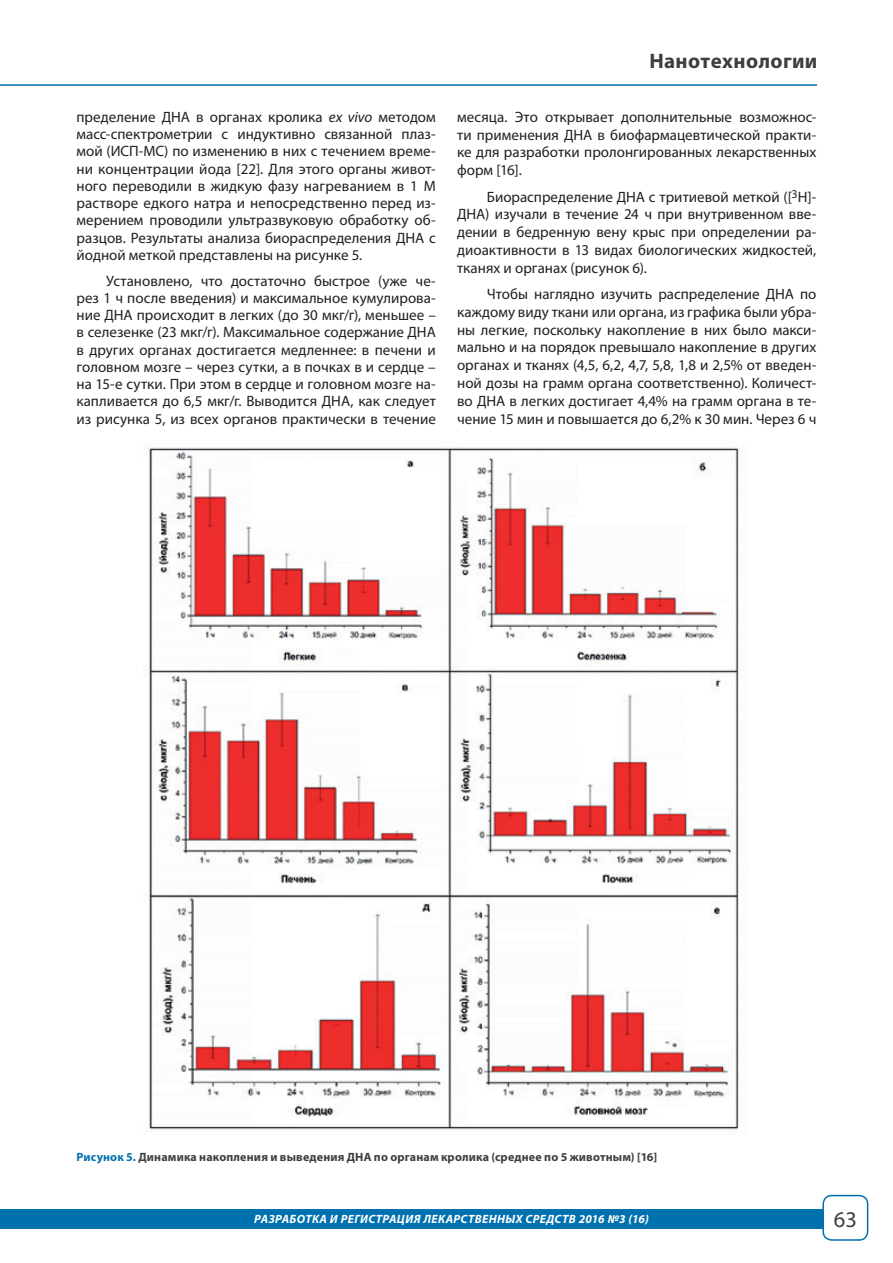
<style>
.page{position:relative;width:893px;height:1263px;background:#fff}
.page>*{position:absolute;margin:0;border:0;box-sizing:border-box;transform-origin:0 0}
.t1{font:22.5px "Myriad Pro";color:#3e3e3f}
.t2{font:700 21px "Myriad Pro";letter-spacing:.015em;color:#3e3e3f}
.Основной{font:15px/17.2px "Myriad Pro";color:#231f20;text-align:justify}
.Основной-2{font:700 12px "Myriad Pro";letter-spacing:.015em;color:#3e3e3f}
.t3{font:italic 700 12px "Myriad Pro";letter-spacing:.03em;color:#fff}
.s1{font-style:italic}
.s2{color:#0071af}
</style>
<div class="page">
<div style="left:0;top:1209px;width:823px;height:20px;background:#0071af"></div>
<div style="left:822px;top:1195px;width:46px;height:46px;border:2px solid #0071af;border-radius:9px"></div>
<hr style="left:0;top:84px;width:817px;height:2px;background:#0071af">
<img style="left:149px;top:447px;width:590px;height:683px">
<p class="Основной" style="left:77px;top:108px;width:361px">пределение ДНА в органах кролика <span class="s1">ex vivo</span> методом масс-спектрометрии с индуктивно связанной плаз&shy;мой (ИСП-МС) по изменению в них с течением време&shy;ни концентрации йода [22]. Для этого органы живот&shy;ного переводили в жидкую фазу нагреванием в 1 М растворе едкого натра и непосредственно перед из&shy;мерением проводили ультразвуковую обработку об&shy;разцов. Результаты анализа биораспределения ДНА с йодной меткой представлены на рисунке 5.</p>
<p class="Основной" style="left:77px;top:272px;width:361px;text-indent:30px">Установлено, что достаточно быстрое (уже че&shy;рез 1 ч после введения) и максимальное кумулирова&shy;ние ДНА происходит в легких (до 30 мкг/г), меньшее – в селезенке (23 мкг/г). Максимальное содержание ДНА в других органах достигается медленнее: в печени и головном мозге – через сутки, а в почках в и сердце – на 15-е сутки. При этом в сердце и головном мозге на&shy;капливается до 6,5 мкг/г. Выводится ДНА, как следует из рисунка 5, из всех органов практически в течение</p>
<p class="t2" style="left:649px;top:48px;width:170px">Нанотехнологии</p>
<p class="Основной" style="left:457px;top:108px;width:361px;line-height:17.9px">месяца. Это открывает дополнительные возможнос&shy;ти применения ДНА в биофармацевтической практи&shy;ке для разработки пролонгированных лекарственных форм [16].</p>
<p class="Основной" style="left:457px;top:187px;width:361px;line-height:17.9px;text-indent:30px">Биораспределение ДНА с тритиевой меткой ([<sup>3</sup>Н]- ДНА) изучали в течение 24 ч при внутривенном вве&shy;дении в бедренную вену крыс при определении ра&shy;диоактивности в 13 видах биологических жидкостей, тканях и органах (рисунок 6).</p>
<p class="Основной" style="left:457px;top:285px;width:361px;line-height:17.9px;text-indent:30px">Чтобы наглядно изучить распределение ДНА по каждому виду ткани или органа, из графика были убра&shy;ны легкие, поскольку накопление в них было макси&shy;мально и на порядок превышало накопление в других органах и тканях (4,5, 6,2, 4,7, 5,8, 1,8 и 2,5% от введен&shy;ной дозы на грамм органа соответственно). Количест&shy;во ДНА в легких достигает 4,4% на грамм органа в те&shy;чение 15 мин и повышается до 6,2% к 30 мин. Через 6 ч</p>
<p class="Основной-2" style="left:77px;top:1149px;width:582px"><span class="s2">Рисунок 5.</span> Динамика накопления и выведения ДНА по органам кролика (среднее по 5 животным) [16]</p>
<p class="t3" style="left:254px;top:1211px;width:396px">РАЗРАБОТКА И РЕГИСТРАЦИЯ ЛЕКАРСТВЕННЫХ СРЕДСТВ 2016 №3 (16)</p>
<h1 class="t1" style="left:834px;top:1205px;width:24px">63</h1>
</div>
